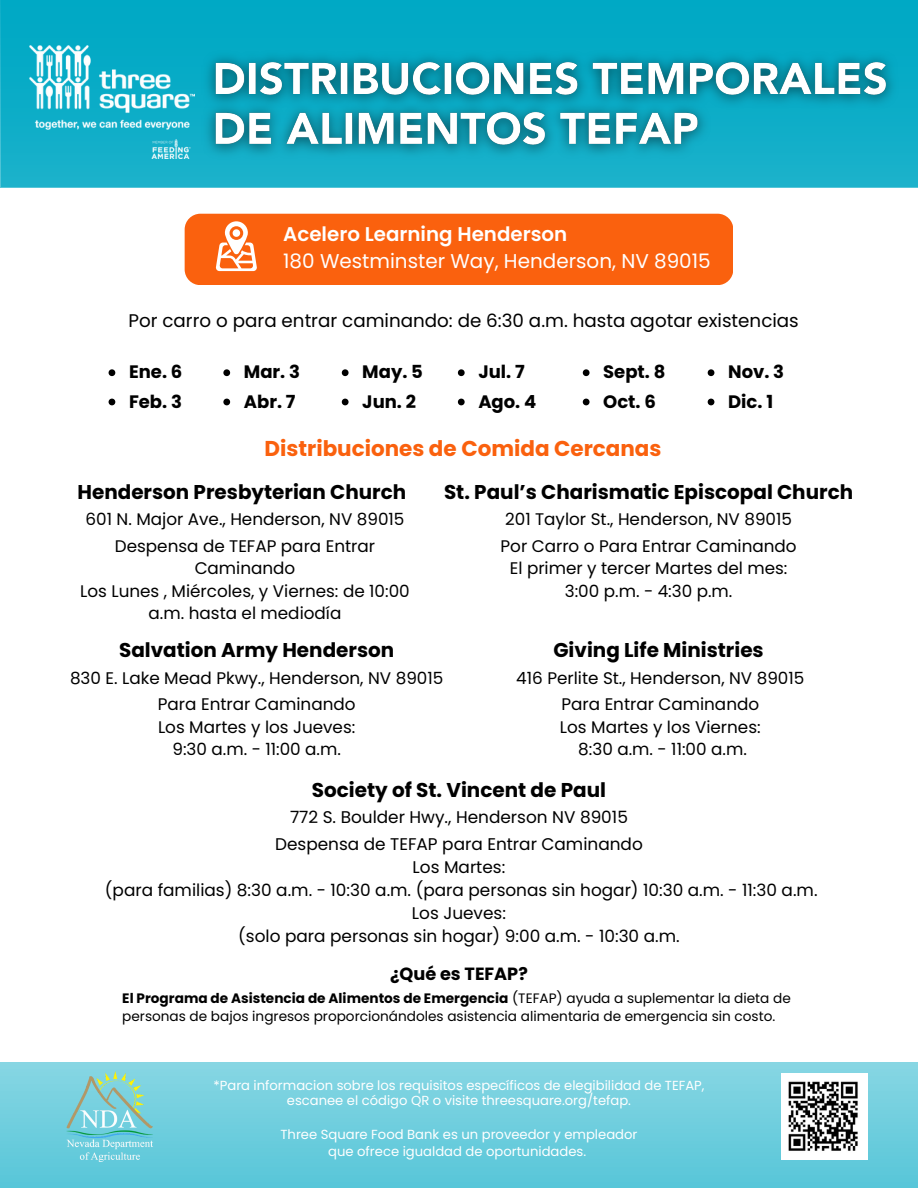
<style>
.page{position:relative;width:918px;height:1188px;background:#fff}
.page>*{position:absolute;margin:0;border:0;box-sizing:border-box;transform-origin:0 0}
.t1{font:700 21.45px "Poppins";color:#fa610e}
.t2{font:700 19.95px "Poppins";color:#000}
.t3{font:19.95px "Poppins";color:#fff}
.t4{font:600 19.8px "Poppins";color:#fff}
.t5{font:18.3px "Poppins";color:#000}
.t6{font:700 18px "Poppins";color:#000}
.t7{font:700 17.7px "Poppins";color:#000}
.t8{font:16.95px/23.1px "Poppins";color:#000;text-align:center}
.t9{font:16.8px/22.5px "Poppins";color:#000;text-align:center}
.t10{font:13.65px/18.8px "Poppins";color:#000}
.t11{font:13.2px/17.5px "Poppins";color:#fff;text-align:center}
.s1{font-weight:700}
</style>
<div class="page">
<div style="left:185px;top:214px;width:548px;height:71px;background:#fa610e;border-radius:16px"></div>
<svg style="left:216px;top:221px;width:41px;height:50px"></svg>
<div style="left:0;top:1063px;width:918px;height:125px;background:linear-gradient(to bottom,#87d6e3,#57c6d8)"></div>
<img style="left:66px;top:1072px;width:88px;height:90px">
<img style="left:781px;top:1073px;width:87px;height:87px">
<div style="left:1px;top:0;width:917px;height:187px;background:linear-gradient(to bottom,#00a8c4,#1ab1ca)"></div>
<img style="left:30px;top:46px;width:164px;height:112px">
<img style="left:196px;top:44px;width:709px;height:122px">
<svg style="left:109px;top:369px;width:6px;height:7px"></svg>
<svg style="left:109px;top:399px;width:6px;height:6px"></svg>
<svg style="left:223px;top:369px;width:7px;height:7px"></svg>
<svg style="left:223px;top:399px;width:7px;height:6px"></svg>
<svg style="left:342px;top:369px;width:7px;height:7px"></svg>
<svg style="left:342px;top:399px;width:7px;height:6px"></svg>
<svg style="left:458px;top:369px;width:7px;height:7px"></svg>
<svg style="left:458px;top:399px;width:7px;height:6px"></svg>
<svg style="left:708px;top:369px;width:6px;height:7px"></svg>
<svg style="left:708px;top:399px;width:6px;height:6px"></svg>
<svg style="left:583px;top:369px;width:7px;height:7px"></svg>
<svg style="left:583px;top:399px;width:7px;height:6px"></svg>
<p class="t4" style="left:283px;top:220px;width:286px">Acelero Learning Henderson</p>
<p class="t3" style="left:283px;top:247px;width:429px">180 Westminster Way, Henderson, NV 89015</p>
<h2 class="t5" style="left:128px;top:308px;width:672px">Por carro o para entrar caminando: de 6:30 a.m. hasta agotar existencias</h2>
<h5 class="t6" style="left:129px;top:359px;width:55px">Ene. 6</h5>
<h5 class="t6" style="left:129px;top:389px;width:54px">Feb. 3</h5>
<h5 class="t6" style="left:244px;top:359px;width:58px">Mar. 3</h5>
<h3 class="t6" style="left:244px;top:389px;width:53px">Abr. 7</h3>
<h3 class="t6" style="left:362px;top:359px;width:62px">May. 5</h3>
<h5 class="t6" style="left:362px;top:389px;width:55px">Jun. 2</h5>
<h5 class="t6" style="left:478px;top:359px;width:48px">Jul. 7</h5>
<h5 class="t6" style="left:478px;top:389px;width:60px">Ago. 4</h5>
<h5 class="t6" style="left:603px;top:359px;width:64px">Sept. 8</h5>
<h5 class="t6" style="left:603px;top:389px;width:54px">Oct. 6</h5>
<h3 class="t1" style="left:265px;top:434px;width:399px">Distribuciones de Comida Cercanas</h3>
<h5 class="t6" style="left:728px;top:359px;width:58px">Nov. 3</h5>
<h3 class="t6" style="left:728px;top:389px;width:46px">Dic. 1</h3>
<p class="t2" style="left:77px;top:478px;width:330px">Henderson Presbyterian Church</p>
<p class="t9" style="left:86px;top:508px;width:320px">601 N. Major Ave., Henderson, NV 89015</p>
<h3 class="t9" style="left:80px;top:535px;width:331px">Despensa de TEFAP para Entrar<br>Caminando<br>Los Lunes , Miércoles, y Viernes: de 10:00 a.m. hasta el mediodía</h3>
<h4 class="t2" style="left:444px;top:478px;width:411px">St. Paul’s Charismatic Episcopal Church</h4>
<h4 class="t9" style="left:505px;top:508px;width:288px">201 Taylor St., Henderson, NV 89015</h4>
<p class="t9" style="left:501px;top:535px;width:298px">Por Carro o Para Entrar Caminando<br>El primer y tercer Martes del mes:<br>3:00 p.m. - 4:30 p.m.</p>
<p class="t2" style="left:553px;top:636px;width:212px">Giving Life Ministries</p>
<p class="t9" style="left:516px;top:666px;width:290px">416 Perlite St., Henderson, NV 89015</p>
<p class="t9" style="left:560px;top:693px;width:202px">Para Entrar Caminando<br>Los Martes y los Viernes:<br>8:30 a.m. - 11:00 a.m.</p>
<p class="t2" style="left:119px;top:636px;width:277px">Salvation Army Henderson</p>
<p class="t9" style="left:70px;top:666px;width:375px">830 E. Lake Mead Pkwy., Henderson, NV 89015</p>
<p class="t9" style="left:158px;top:693px;width:199px">Para Entrar Caminando<br>Los Martes y los Jueves:<br>9:30 a.m. - 11:00 a.m.</p>
<p class="t2" style="left:312px;top:776px;width:296px">Society of St. Vincent de Paul</p>
<p class="t8" style="left:290px;top:806px;width:339px">772 S. Boulder Hwy., Henderson NV 89015</p>
<p class="t8" style="left:105px;top:833px;width:714px">Despensa de TEFAP para Entrar Caminando<br>Los Martes:<br>(para familias) 8:30 a.m. - 10:30 a.m. (para personas sin hogar) 10:30 a.m. - 11:30 a.m.<br>Los Jueves:<br>(solo para personas sin hogar) 9:00 a.m. - 10:30 a.m.</p>
<h5 class="t7" style="left:390px;top:962px;width:139px">¿Qué es TEFAP?</h5>
<h3 class="t10" style="left:122px;top:988px;width:670px"><span class="s1">El Programa de Asistencia de Alimentos de Emergencia</span> (TEFAP) ayuda a suplementar la dieta de personas de bajos ingresos proporcionándoles asistencia alimentaria de emergencia sin costo.</h3>
<p class="t11" style="left:214px;top:1078px;width:492px;line-height:15.5px">*Para informacion sobre los requisitos específicos de elegibilidad de TEFAP, escanee el código QR o visite threesquare.org/tefap.</p>
<p class="t11" style="left:280px;top:1126px;width:359px">Three Square Food Bank es un proveedor y empleador que ofrece igualdad de oportunidades.</p>
</div>
